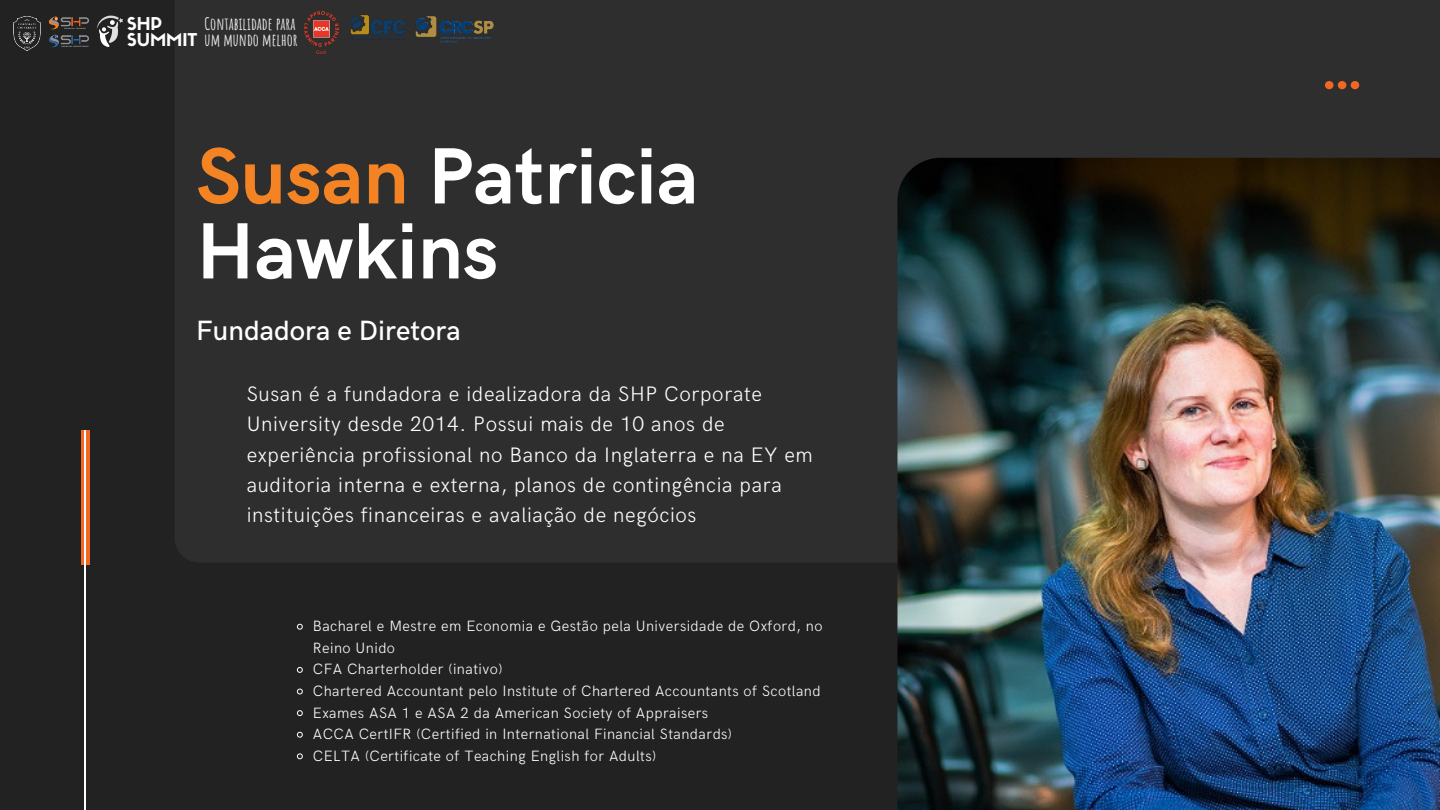
<style>
.page{position:relative;width:1440px;height:810px;background:#222}
.page>*{position:absolute;margin:0;border:0;box-sizing:border-box;transform-origin:0 0}
.t1{font:700 80px/75px "HK Grotesk";color:#fff}
.t2{font:500 28px "HK Grotesk";color:#fff}
.t3{font:300 21px/30.3px "HK Grotesk";letter-spacing:.03em;color:#fff}
.t4{font:17.4px "Sifonn Basic";color:#fff}
.t5{font:700 17px/15.8px "Amatic SC";color:#e6e6e6;text-align:right}
.t6{font:300 14.9px/21.6px "HK Grotesk";letter-spacing:.03em;color:#fff}
.s1{font-family:"Sifonn Basic";font-weight:400;font-size:17.4px;color:#fff}
.s2{color:#f48324}
</style>
<div class="page">
<svg style="left:81px;top:430px;width:9px;height:135px"></svg>
<hr style="left:85px;top:430px;width:1px;height:380px;background:#fff">
<div style="left:175px;top:0;width:1265px;height:562px;background:#2e2e2e"></div>
<img style="left:897px;top:158px;width:543px;height:652px">
<svg style="left:1325px;top:81px;width:34px;height:8px"></svg>
<svg style="left:296px;top:623px;width:7px;height:7px"></svg>
<svg style="left:296px;top:667px;width:7px;height:6px"></svg>
<svg style="left:296px;top:688px;width:7px;height:7px"></svg>
<svg style="left:296px;top:710px;width:7px;height:7px"></svg>
<svg style="left:296px;top:731px;width:7px;height:7px"></svg>
<svg style="left:296px;top:753px;width:7px;height:7px"></svg>
<img style="left:13px;top:16px;width:28px;height:35px">
<img style="left:48px;top:16px;width:41px;height:32px">
<img style="left:302px;top:9px;width:38px;height:46px">
<svg style="left:97px;top:16px;width:26px;height:31px"></svg>
<img style="left:344px;top:15px;width:62px;height:24px">
<img style="left:415px;top:0;width:78px;height:68px">
<p class="t4" style="left:127px;top:17px;width:37px">SHP</p>
<p class="t5" style="left:127px;top:15px;width:172px">CONTABILIDADE PARA<br><span class="s1">SUMMIT</span> UM MUNDO MELHOR</p>
<h1 class="t1" style="left:196px;top:142px;width:504px"><span class="s2">Susan</span> Patricia<br>Hawkins</h1>
<h2 class="t2" style="left:196px;top:315px;width:266px">Fundadora e Diretora</h2>
<p class="t3" style="left:247px;top:379px;width:568px">Susan é a fundadora e idealizadora da SHP Corporate University desde 2014. Possui mais de 10 anos de experiência profissional no Banco da Inglaterra e na EY em auditoria interna e externa, planos de contingência para instituições financeiras e avaliação de negócios</p>
<p class="t6" style="left:313px;top:616px;width:511px">Bacharel e Mestre em Economia e Gestão pela Universidade de Oxford, no Reino Unido<br>CFA Charterholder (inativo)<br>Chartered Accountant pelo Institute of Chartered Accountants of Scotland Exames ASA 1 e ASA 2 da American Society of Appraisers<br>ACCA CertIFR (Certified in International Financial Standards)<br>CELTA (Certificate of Teaching English for Adults)</p>
</div>
